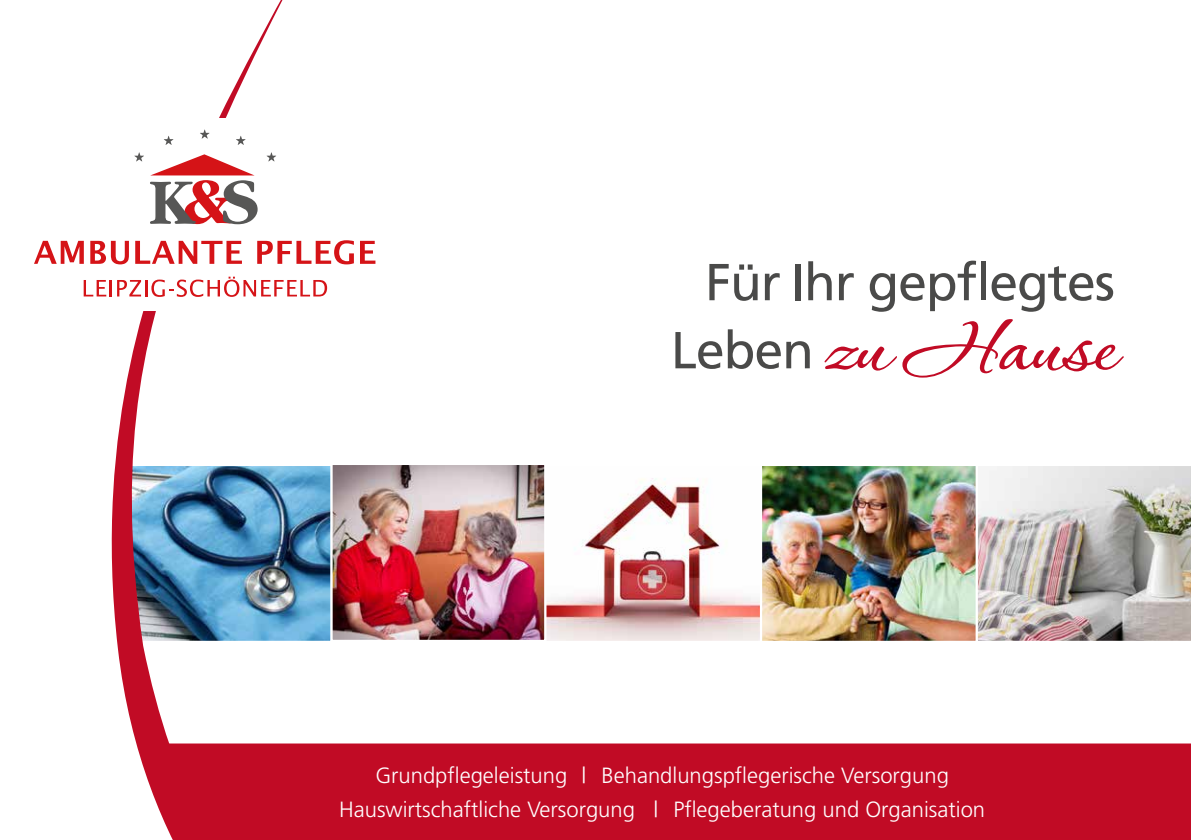
<style>
.page{position:relative;width:1191px;height:840px;background:#fff}
.page>*{position:absolute;margin:0;border:0;box-sizing:border-box;transform-origin:0 0}
.t1{font:700 90.8px "Corinthia Professional";letter-spacing:-.02em;color:#c10b25}
.t2{font:52px "Frutiger";letter-spacing:-.02em;color:#4a4a49}
.t3{font:300 22px/34px "Frutiger";color:#fff;text-align:center}
.s1{font-family:"Frutiger";font-weight:400;font-size:52px;color:#4a4a49}
</style>
<div class="page">
<div style="left:321px;top:743px;width:870px;height:96px;background:#c10b25"></div>
<img style="left:334px;top:466px;width:640px;height:173px">
<svg style="left:321px;top:466px;width:10px;height:175px;background:#5d9bc2"></svg>
<div style="left:760px;top:464px;width:217px;height:178px;border:2px solid #fff"></div>
<div style="left:544px;top:464px;width:218px;height:178px;border:2px solid #fff"></div>
<div style="left:331px;top:463px;width:215px;height:178px;border:2px solid #fff"></div>
<img style="left:976px;top:464px;width:215px;height:178px">
<svg style="left:111px;top:0;width:210px;height:839px"></svg>
<div style="left:12px;top:118px;width:385px;height:192px;background:#fff"></div>
<svg style="left:150px;top:154px;width:108px;height:70px"></svg>
<svg style="left:134px;top:152px;width:10px;height:9px"></svg>
<svg style="left:164px;top:136px;width:9px;height:9px"></svg>
<svg style="left:200px;top:129px;width:9px;height:10px"></svg>
<svg style="left:236px;top:136px;width:10px;height:9px"></svg>
<svg style="left:267px;top:152px;width:9px;height:9px"></svg>
<svg style="left:34px;top:241px;width:50px;height:23px"></svg>
<svg style="left:90px;top:241px;width:39px;height:23px"></svg>
<svg style="left:135px;top:241px;width:107px;height:23px"></svg>
<svg style="left:257px;top:240px;width:97px;height:24px"></svg>
<svg style="left:360px;top:241px;width:15px;height:23px"></svg>
<svg style="left:84px;top:276px;width:243px;height:21px"></svg>
<h2 class="t2" style="left:705px;top:251px;width:411px">Für Ihr gepflegtes</h2>
<h1 class="t1" style="left:671px;top:300px;width:445px"><span class="s1">Leben</span> zu Hause</h1>
<p class="t3" style="left:339px;top:757px;width:647px">Grundpflegeleistung | Behandlungspflegerische Versorgung<br>Hauswirtschaftliche Versorgung | Pflegeberatung und Organisation</p>
</div>
